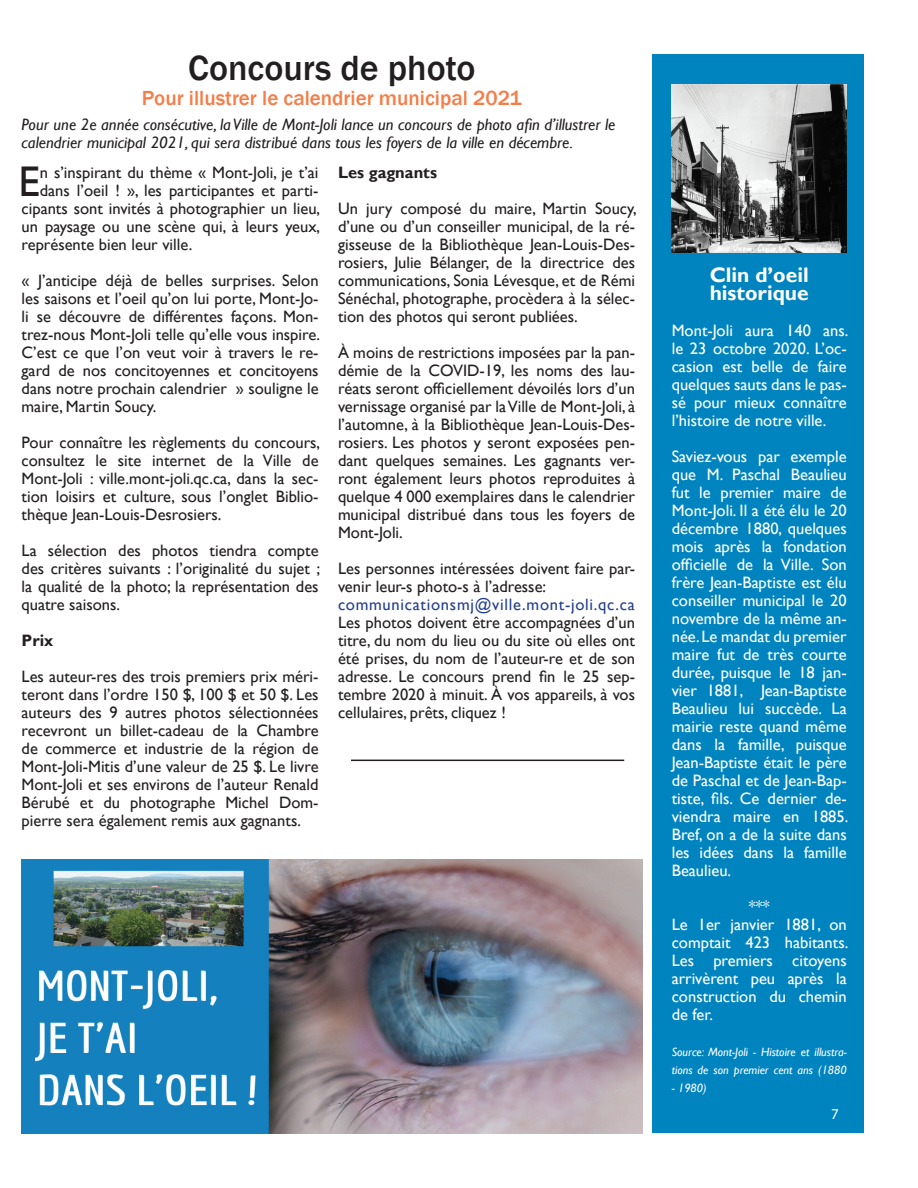
<style>
.page{position:relative;width:918px;height:1188px;background:#fff}
.page>*{position:absolute;margin:0;border:0;box-sizing:border-box;transform-origin:0 0}
.t1{font:42.9px "Gill Sans";color:#231f20}
.t2{font:500 36px "Franklin Gothic";color:#231f20}
.t3{font:500 21px "Franklin Gothic";color:#f47d48}
.t4{font:700 21px/18px "Gill Sans";color:#fff}
.t5{font:16.5px/18px "Gill Sans";color:#231f20;text-align:justify}
.t6{font:16.5px/18px "Gill Sans";color:#fff;text-align:justify}
.t7{font:italic 16.5px/18px "Gill Sans";color:#231f20}
.t8{font:16.5px "Gill Sans";letter-spacing:.045em;color:#253f8e}
.t9{font:700 16.5px "Gill Sans";color:#231f20}
.t10{font:15px "Myriad Pro";color:#fff}
.t11{font:italic 12px/18px "Gill Sans";color:#fff}
</style>
<div class="page">
<div style="left:652px;top:55px;width:211px;height:1078px;background:#0084c0"></div>
<img style="left:22px;top:860px;width:620px;height:274px">
<img style="left:672px;top:85px;width:175px;height:168px">
<hr style="left:351px;top:760px;width:273px;height:1px;background:#231f20">
<h2 class="t2" style="left:188px;top:46px;width:289px">Concours de photo</h2>
<p class="t3" style="left:142px;top:85px;width:381px">Pour illustrer le calendrier municipal 2021</p>
<p class="t7" style="left:22px;top:116px;width:595px">Pour une 2e année consécutive, la Ville de Mont-Joli lance un concours de photo afin d’illustrer le calendrier municipal 2021, qui sera distribué dans tous les foyers de la ville en décembre.</p>
<h1 class="t1" style="left:18px;top:156px;width:23px">E</h1>
<p class="t5" style="left:40px;top:163px;width:280px">n s’inspirant du thème « Mont-Joli, je t’ai</p>
<p class="t9" style="left:338px;top:162px;width:101px">Les gagnants</p>
<p class="t5" style="left:338px;top:200px;width:300px">Un jury composé du maire, Martin Soucy, d’une ou d’un conseiller municipal, de la ré&shy;gisseuse de la Bibliothèque Jean-Louis-Des&shy;rosiers, Julie Bélanger, de la directrice des communications, Sonia Lévesque, et de Rémi Sénéchal, photographe, procèdera à la sélec&shy;tion des photos qui seront publiées.</p>
<p class="t5" style="left:338px;top:344px;width:299px">À moins de restrictions imposées par la pan&shy;démie de la COVID-19, les noms des lau&shy;réats seront officiellement dévoilés lors d’un vernissage organisé par la Ville de Mont-Joli, à l’automne, à la Bibliothèque Jean-Louis-Des&shy;rosiers. Les photos y seront exposées pen&shy;dant quelques semaines. Les gagnants ver&shy;ront également leurs photos reproduites à quelque 4 000 exemplaires dans le calendrier municipal distribué dans tous les foyers de Mont-Joli.</p>
<p class="t5" style="left:338px;top:560px;width:298px">Les personnes intéressées doivent faire par&shy;venir leur-s photo-s à l’adresse:</p>
<p class="t8" style="left:338px;top:595px;width:298px">communicationsmj@ville.mont-joli.qc.ca</p>
<p class="t5" style="left:338px;top:614px;width:299px">Les photos doivent être accompagnées d’un titre, du nom du lieu ou du site où elles ont été prises, du nom de l’auteur-re et de son adresse. Le concours prend fin le 25 sep&shy;tembre 2020 à minuit. À vos appareils, à vos cellulaires, prêts, cliquez !</p>
<p class="t5" style="left:40px;top:181px;width:280px">dans l’oeil ! », les participantes et parti-</p>
<p class="t5" style="left:22px;top:199px;width:300px">cipants sont invités à photographier un lieu,</p>
<p class="t5" style="left:22px;top:217px;width:300px">un paysage ou une scène qui, à leurs yeux,</p>
<p class="t5" style="left:22px;top:235px;width:172px">représente bien leur ville.</p>
<p class="t5" style="left:22px;top:271px;width:300px">« J’anticipe déjà de belles surprises. Selon les saisons et l’oeil qu’on lui porte, Mont-Jo&shy;li se découvre de différentes façons. Mon&shy;trez-nous Mont-Joli telle qu’elle vous inspire.<br>C’est ce que l’on veut voir à travers le re&shy;gard de nos concitoyennes et concitoyens dans notre prochain calendrier » souligne le maire, Martin Soucy.</p>
<p class="t5" style="left:22px;top:433px;width:300px">Pour connaître les règlements du concours, consultez le site internet de la Ville de Mont-Joli : ville.mont-joli.qc.ca, dans la sec&shy;tion loisirs et culture, sous l’onglet Biblio&shy;thèque Jean-Louis-Desrosiers.</p>
<p class="t5" style="left:22px;top:542px;width:300px">La sélection des photos tiendra compte des critères suivants : l’originalité du sujet ; la qualité de la photo; la représentation des quatre saisons.</p>
<p class="t9" style="left:22px;top:630px;width:33px">Prix</p>
<p class="t5" style="left:22px;top:668px;width:299px">Les auteur-res des trois premiers prix méri&shy;teront dans l’ordre 150 $, 100 $ et 50 $. Les auteurs des 9 autres photos sélectionnées recevront un billet-cadeau de la Chambre de commerce et industrie de la région de Mont-Joli-Mitis d’une valeur de 25 $. Le livre Mont-Joli et ses environs de l’auteur Renald Bérubé et du photographe Michel Dom&shy;pierre sera également remis aux gagnants.</p>
<p class="t4" style="left:710px;top:267px;width:101px">Clin d’oeil historique</p>
<p class="t6" style="left:672px;top:322px;width:178px">Mont-Joli aura 140 ans. le 23 octobre 2020. L’oc&shy;casion est belle de faire quelques sauts dans le pas&shy;sé pour mieux connaître l’histoire de notre ville.</p>
<p class="t6" style="left:672px;top:448px;width:178px">Saviez-vous par exemple que M. Paschal Beaulieu fut le premier maire de Mont-Joli. Il a été élu le 20 décembre 1880, quelques mois après la fondation officielle de la Ville. Son frère Jean-Baptiste est élu conseiller municipal le 20 novembre de la même an&shy;née. Le mandat du premier maire fut de très courte durée, puisque le 18 jan&shy;vier 1881, Jean-Baptiste Beaulieu lui succède. La mairie reste quand même dans la famille, puisque Jean-Baptiste était le père de Paschal et de Jean-Bap&shy;tiste, fils. Ce dernier de&shy;viendra maire en 1885.<br>Bref, on a de la suite dans les idées dans la famille Beaulieu.</p>
<p class="t6" style="left:672px;top:898px;width:178px;text-align:left;text-indent:77px">***<br>Le 1er janvier 1881, on comptait 423 habitants.<br>Les premiers citoyens arrivèrent peu après la construction du chemin de fer.</p>
<p class="t11" style="left:672px;top:1043px;width:176px">Source: Mont-Joli - Histoire et illustra&shy;tions de son premier cent ans (1880</p>
<p class="t11" style="left:672px;top:1079px;width:36px">- 1980)</p>
<p class="t10" style="left:831px;top:1105px;width:9px">7</p>
</div>
